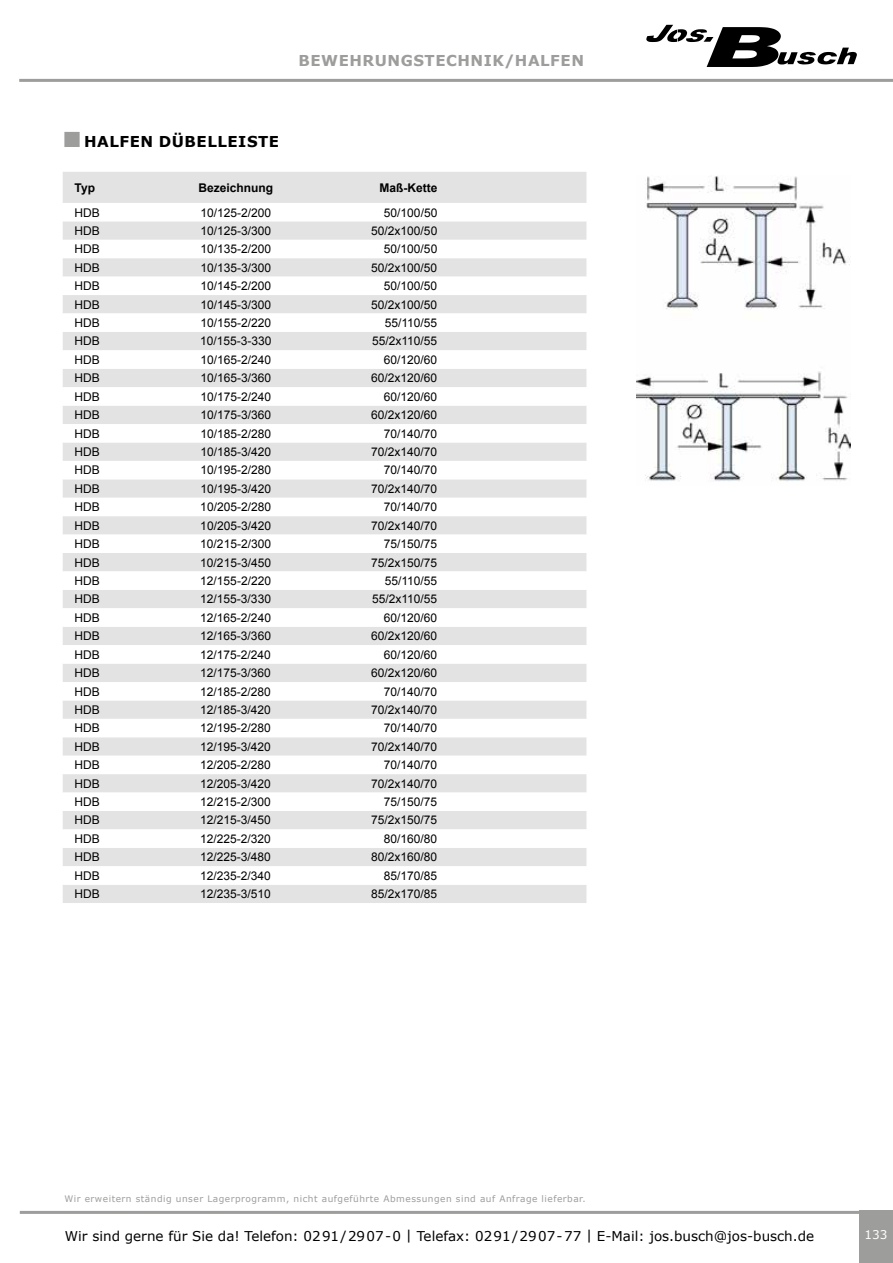
<style>
.page{position:relative;width:893px;height:1263px;background:#fff}
.page>*{position:absolute;margin:0;border:0;box-sizing:border-box;transform-origin:0 0}
.t1{font:700 15px "Verdana";letter-spacing:.035em;color:#9d9d9c}
.t2{font:700 15px "Verdana";letter-spacing:.035em;color:#000}
.t3{font:13.5px "Verdana";color:#000}
.t4{font:12px "Arial";color:#000}
.t5{font:700 12px "Arial";color:#000}
.t6{font:12px "Verdana";color:#fff}
.t7{font:9px "Verdana";letter-spacing:.055em;color:#9d9d9c}
</style>
<div class="page">
<hr style="left:19px;top:79px;width:874px;height:3px;background:#9d9d9c">
<hr style="left:20px;top:1211px;width:873px;height:3px;background:#9d9d9c">
<div style="left:859px;top:1211px;width:34px;height:52px;background:#9d9d9c"></div>
<svg style="left:646px;top:25px;width:211px;height:42px"></svg>
<img style="left:637px;top:176px;width:214px;height:306px">
<div style="left:63px;top:172px;width:523px;height:731px;background:#e3e3e3"></div>
<svg style="left:63px;top:203px;width:523px;height:682px"></svg>
<p class="t1" style="left:298px;top:50px;width:287px">BEWEHRUNGSTECHNIK/HALFEN</p>
<p class="t2" style="left:84px;top:131px;width:196px">HALFEN DÜBELLEISTE</p>
<p class="t5" style="left:75px;top:179px;width:22px">Typ</p>
<p class="t5" style="left:198px;top:179px;width:76px">Bezeichnung</p>
<p class="t5" style="left:379px;top:179px;width:59px">Maß-Kette</p>
<p class="t4" style="left:75px;top:204px;width:27px">HDB</p>
<p class="t4" style="left:200px;top:204px;width:72px">10/125-2/200</p>
<p class="t4" style="left:384px;top:204px;width:55px">50/100/50</p>
<p class="t4" style="left:75px;top:222px;width:27px">HDB</p>
<p class="t4" style="left:200px;top:222px;width:72px">10/125-3/300</p>
<p class="t4" style="left:371px;top:222px;width:68px">50/2x100/50</p>
<p class="t4" style="left:75px;top:241px;width:27px">HDB</p>
<p class="t4" style="left:200px;top:241px;width:72px">10/135-2/200</p>
<p class="t4" style="left:384px;top:241px;width:55px">50/100/50</p>
<p class="t4" style="left:75px;top:259px;width:27px">HDB</p>
<p class="t4" style="left:200px;top:259px;width:72px">10/135-3/300</p>
<p class="t4" style="left:371px;top:259px;width:68px">50/2x100/50</p>
<p class="t4" style="left:75px;top:278px;width:27px">HDB</p>
<p class="t4" style="left:200px;top:278px;width:72px">10/145-2/200</p>
<p class="t4" style="left:384px;top:278px;width:55px">50/100/50</p>
<p class="t4" style="left:75px;top:296px;width:27px">HDB</p>
<p class="t4" style="left:200px;top:296px;width:72px">10/145-3/300</p>
<p class="t4" style="left:371px;top:296px;width:68px">50/2x100/50</p>
<p class="t4" style="left:75px;top:315px;width:27px">HDB</p>
<p class="t4" style="left:200px;top:315px;width:72px">10/155-2/220</p>
<p class="t4" style="left:385px;top:315px;width:54px">55/110/55</p>
<p class="t4" style="left:75px;top:333px;width:27px">HDB</p>
<p class="t4" style="left:200px;top:333px;width:73px">10/155-3-330</p>
<p class="t4" style="left:372px;top:333px;width:67px">55/2x110/55</p>
<p class="t4" style="left:75px;top:351px;width:27px">HDB</p>
<p class="t4" style="left:200px;top:351px;width:72px">10/165-2/240</p>
<p class="t4" style="left:384px;top:351px;width:55px">60/120/60</p>
<p class="t4" style="left:75px;top:370px;width:27px">HDB</p>
<p class="t4" style="left:200px;top:370px;width:72px">10/165-3/360</p>
<p class="t4" style="left:371px;top:370px;width:68px">60/2x120/60</p>
<p class="t4" style="left:75px;top:388px;width:27px">HDB</p>
<p class="t4" style="left:200px;top:388px;width:72px">10/175-2/240</p>
<p class="t4" style="left:384px;top:388px;width:55px">60/120/60</p>
<p class="t4" style="left:75px;top:407px;width:27px">HDB</p>
<p class="t4" style="left:200px;top:407px;width:72px">10/175-3/360</p>
<p class="t4" style="left:371px;top:407px;width:68px">60/2x120/60</p>
<p class="t4" style="left:75px;top:425px;width:27px">HDB</p>
<p class="t4" style="left:200px;top:425px;width:72px">10/185-2/280</p>
<p class="t4" style="left:384px;top:425px;width:55px">70/140/70</p>
<p class="t4" style="left:75px;top:443px;width:27px">HDB</p>
<p class="t4" style="left:200px;top:443px;width:72px">10/185-3/420</p>
<p class="t4" style="left:371px;top:443px;width:68px">70/2x140/70</p>
<p class="t4" style="left:75px;top:462px;width:27px">HDB</p>
<p class="t4" style="left:200px;top:462px;width:72px">10/195-2/280</p>
<p class="t4" style="left:384px;top:462px;width:55px">70/140/70</p>
<p class="t4" style="left:75px;top:480px;width:27px">HDB</p>
<p class="t4" style="left:200px;top:480px;width:72px">10/195-3/420</p>
<p class="t4" style="left:371px;top:480px;width:68px">70/2x140/70</p>
<p class="t4" style="left:75px;top:499px;width:27px">HDB</p>
<p class="t4" style="left:200px;top:499px;width:72px">10/205-2/280</p>
<p class="t4" style="left:384px;top:499px;width:55px">70/140/70</p>
<p class="t4" style="left:75px;top:517px;width:27px">HDB</p>
<p class="t4" style="left:200px;top:517px;width:72px">10/205-3/420</p>
<p class="t4" style="left:371px;top:517px;width:68px">70/2x140/70</p>
<p class="t4" style="left:75px;top:536px;width:27px">HDB</p>
<p class="t4" style="left:200px;top:536px;width:72px">10/215-2/300</p>
<p class="t4" style="left:384px;top:536px;width:55px">75/150/75</p>
<p class="t4" style="left:75px;top:554px;width:27px">HDB</p>
<p class="t4" style="left:200px;top:554px;width:72px">10/215-3/450</p>
<p class="t4" style="left:371px;top:554px;width:68px">75/2x150/75</p>
<p class="t4" style="left:75px;top:572px;width:27px">HDB</p>
<p class="t4" style="left:200px;top:572px;width:72px">12/155-2/220</p>
<p class="t4" style="left:385px;top:572px;width:54px">55/110/55</p>
<p class="t4" style="left:74px;top:591px;width:27px">HDB</p>
<p class="t4" style="left:200px;top:591px;width:72px">12/155-3/330</p>
<p class="t4" style="left:372px;top:591px;width:67px">55/2x110/55</p>
<p class="t4" style="left:74px;top:609px;width:27px">HDB</p>
<p class="t4" style="left:200px;top:609px;width:72px">12/165-2/240</p>
<p class="t4" style="left:384px;top:609px;width:55px">60/120/60</p>
<p class="t4" style="left:74px;top:628px;width:27px">HDB</p>
<p class="t4" style="left:200px;top:628px;width:72px">12/165-3/360</p>
<p class="t4" style="left:371px;top:628px;width:68px">60/2x120/60</p>
<p class="t4" style="left:74px;top:646px;width:27px">HDB</p>
<p class="t4" style="left:200px;top:646px;width:72px">12/175-2/240</p>
<p class="t4" style="left:384px;top:646px;width:55px">60/120/60</p>
<p class="t4" style="left:74px;top:665px;width:27px">HDB</p>
<p class="t4" style="left:200px;top:665px;width:72px">12/175-3/360</p>
<p class="t4" style="left:371px;top:665px;width:68px">60/2x120/60</p>
<p class="t4" style="left:74px;top:683px;width:27px">HDB</p>
<p class="t4" style="left:200px;top:683px;width:72px">12/185-2/280</p>
<p class="t4" style="left:384px;top:683px;width:55px">70/140/70</p>
<p class="t4" style="left:74px;top:701px;width:27px">HDB</p>
<p class="t4" style="left:200px;top:701px;width:72px">12/185-3/420</p>
<p class="t4" style="left:371px;top:701px;width:68px">70/2x140/70</p>
<p class="t4" style="left:74px;top:720px;width:27px">HDB</p>
<p class="t4" style="left:200px;top:720px;width:72px">12/195-2/280</p>
<p class="t4" style="left:384px;top:720px;width:55px">70/140/70</p>
<p class="t4" style="left:74px;top:738px;width:27px">HDB</p>
<p class="t4" style="left:200px;top:738px;width:72px">12/195-3/420</p>
<p class="t4" style="left:371px;top:738px;width:68px">70/2x140/70</p>
<p class="t4" style="left:74px;top:757px;width:27px">HDB</p>
<p class="t4" style="left:200px;top:757px;width:72px">12/205-2/280</p>
<p class="t4" style="left:384px;top:757px;width:55px">70/140/70</p>
<p class="t4" style="left:74px;top:775px;width:27px">HDB</p>
<p class="t4" style="left:200px;top:775px;width:72px">12/205-3/420</p>
<p class="t4" style="left:371px;top:775px;width:68px">70/2x140/70</p>
<p class="t4" style="left:74px;top:793px;width:27px">HDB</p>
<p class="t4" style="left:200px;top:793px;width:72px">12/215-2/300</p>
<p class="t4" style="left:384px;top:793px;width:55px">75/150/75</p>
<p class="t4" style="left:74px;top:812px;width:27px">HDB</p>
<p class="t4" style="left:200px;top:812px;width:72px">12/215-3/450</p>
<p class="t4" style="left:371px;top:812px;width:68px">75/2x150/75</p>
<p class="t4" style="left:74px;top:830px;width:27px">HDB</p>
<p class="t4" style="left:200px;top:830px;width:72px">12/225-2/320</p>
<p class="t4" style="left:384px;top:830px;width:55px">80/160/80</p>
<p class="t4" style="left:74px;top:849px;width:27px">HDB</p>
<p class="t4" style="left:200px;top:849px;width:72px">12/225-3/480</p>
<p class="t4" style="left:371px;top:849px;width:68px">80/2x160/80</p>
<p class="t4" style="left:74px;top:867px;width:27px">HDB</p>
<p class="t4" style="left:200px;top:867px;width:72px">12/235-2/340</p>
<p class="t4" style="left:384px;top:867px;width:55px">85/170/85</p>
<p class="t4" style="left:74px;top:886px;width:27px">HDB</p>
<p class="t4" style="left:200px;top:886px;width:72px">12/235-3/510</p>
<p class="t4" style="left:371px;top:886px;width:68px">85/2x170/85</p>
<p class="t7" style="left:64px;top:1192px;width:523px">Wir erweitern ständig unser Lagerprogramm, nicht aufgeführte Abmessungen sind auf Anfrage lieferbar.</p>
<p class="t3" style="left:65px;top:1228px;width:751px">Wir sind gerne für Sie da! Telefon: 0291/2907-0 | Telefax: 0291/2907-77 | E-Mail: jos.busch@jos-busch.de</p>
<p class="t6" style="left:864px;top:1226px;width:24px">133</p>
</div>
